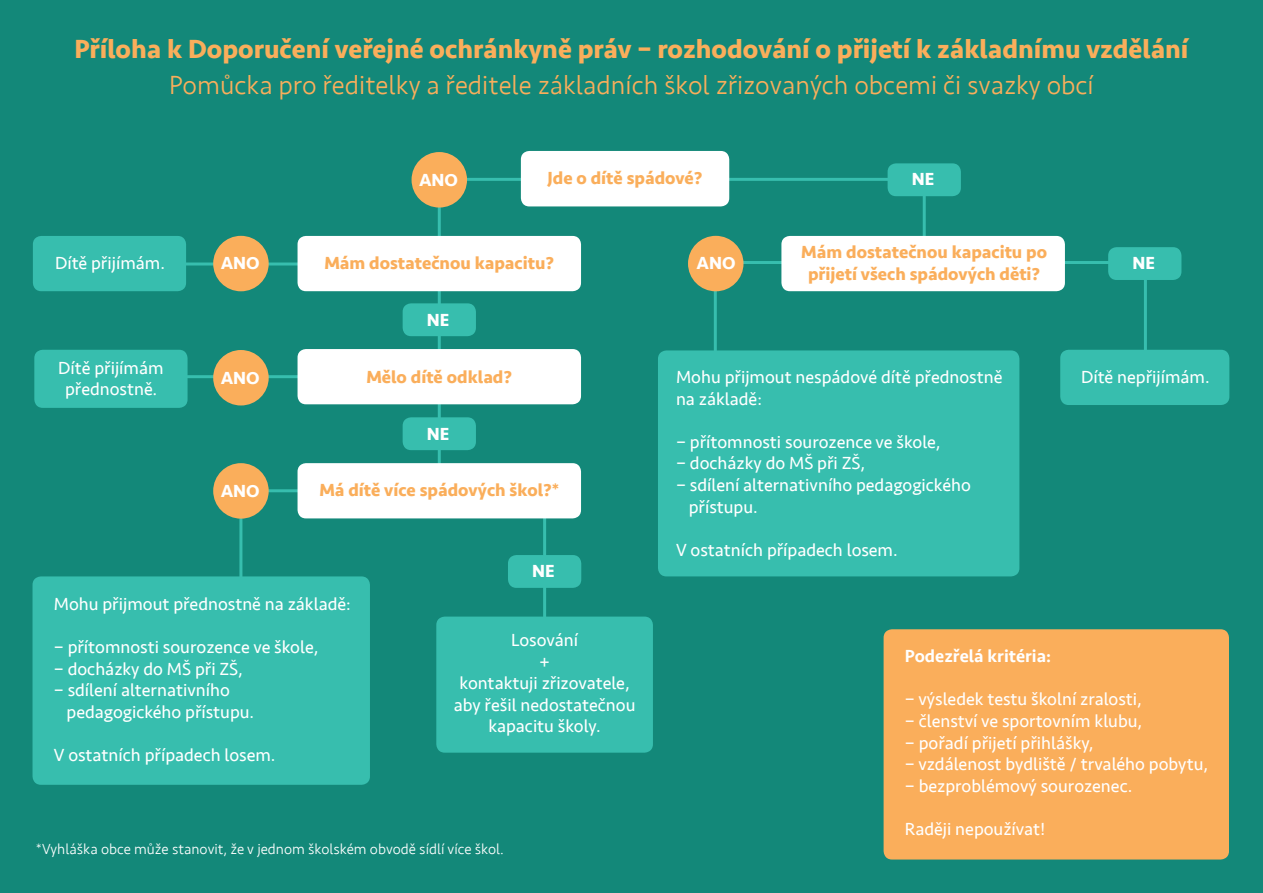
<style>
.page{position:relative;width:1263px;height:893px;background:#138879}
.page>*{position:absolute;margin:0;border:0;box-sizing:border-box;transform-origin:0 0}
.t1{font:700 27px "Seravek";color:#faae5b}
.t2{font:300 27px "Seravek";color:#faae5b}
.t3{font:18px/21.6px "Seravek";color:#fff}
.t4{font:700 18px/21.6px "Seravek";color:#faae5b;text-align:center}
.t5{font:700 18px "Seravek";color:#fff}
.t6{font:500 18px "Seravek";color:#fff}
.t7{font:300 15px "Seravek";color:#fff}
.s1{font-family:"Minion Pro"}
</style>
<div class="page">
<hr style="left:445px;top:178px;width:459px;height:3px;background:#37beae">
<hr style="left:158px;top:262px;width:231px;height:3px;background:#37beae">
<hr style="left:724px;top:261px;width:421px;height:3px;background:#37beae">
<hr style="left:126px;top:375px;width:230px;height:3px;background:#37beae">
<hr style="left:241px;top:489px;width:231px;height:3px;background:#37beae">
<hr style="left:543px;top:510px;width:3px;height:130px;background:#37beae">
<hr style="left:438px;top:181px;width:3px;height:313px;background:#37beae">
<hr style="left:239px;top:506px;width:3px;height:87px;background:#37beae">
<hr style="left:714px;top:276px;width:3px;height:87px;background:#37beae">
<hr style="left:923px;top:179px;width:3px;height:87px;background:#37beae">
<hr style="left:1144px;top:274px;width:3px;height:88px;background:#37beae">
<div style="left:521px;top:151px;width:208px;height:55px;background:#fff;border-radius:9px"></div>
<div style="left:298px;top:236px;width:283px;height:55px;background:#fff;border-radius:9px"></div>
<div style="left:781px;top:236px;width:284px;height:55px;background:#fff;border-radius:9px"></div>
<div style="left:298px;top:349px;width:283px;height:55px;background:#fff;border-radius:9px"></div>
<div style="left:298px;top:463px;width:283px;height:55px;background:#fff;border-radius:9px"></div>
<div style="left:33px;top:236px;width:153px;height:55px;background:#37beae;border-radius:9px"></div>
<div style="left:1060px;top:350px;width:169px;height:55px;background:#37beae;border-radius:9px"></div>
<div style="left:34px;top:350px;width:154px;height:58px;background:#37beae;border-radius:9px"></div>
<div style="left:33px;top:576px;width:337px;height:209px;background:#37beae;border-radius:9px"></div>
<div style="left:436px;top:617px;width:217px;height:136px;background:#37beae;border-radius:9px"></div>
<div style="left:658px;top:350px;width:361px;height:226px;background:#37beae;border-radius:9px"></div>
<div style="left:883px;top:629px;width:346px;height:230px;background:#faae5b;border-radius:9px"></div>
<div style="left:411px;top:152px;width:56px;height:56px;background:#faae5b;border-radius:50%"></div>
<div style="left:213px;top:236px;width:56px;height:55px;background:#faae5b;border-radius:50%"></div>
<div style="left:213px;top:350px;width:56px;height:55px;background:#faae5b;border-radius:50%"></div>
<div style="left:213px;top:463px;width:56px;height:56px;background:#faae5b;border-radius:50%"></div>
<div style="left:688px;top:236px;width:55px;height:55px;background:#faae5b;border-radius:50%"></div>
<div style="left:403px;top:417px;width:73px;height:33px;background:#37beae;border-radius:9px"></div>
<div style="left:403px;top:303px;width:73px;height:33px;background:#37beae;border-radius:9px"></div>
<div style="left:1108px;top:247px;width:73px;height:33px;background:#37beae;border-radius:9px"></div>
<div style="left:508px;top:555px;width:73px;height:33px;background:#37beae;border-radius:9px"></div>
<div style="left:887px;top:163px;width:74px;height:33px;background:#37beae;border-radius:9px"></div>
<p class="t1" style="left:74px;top:27px;width:1115px">Příloha k Doporučení veřejné ochránkyně práv – rozhodování o přijetí k základnímu vzdělání</p>
<p class="t2" style="left:169px;top:69px;width:926px">Pomůcka pro ředitelky a ředitele základních škol zřizovaných obcemi či svazky obcí</p>
<p class="t3" style="left:55px;top:252px;width:111px">Dítě přijímám.</p>
<p class="t3" style="left:58px;top:357px;width:107px">Dítě přijímám</p>
<p class="t3" style="left:65px;top:378px;width:93px">přednostně<span class="s1">.</span></p>
<p class="t5" style="left:221px;top:249px;width:41px">ANO</p>
<p class="t5" style="left:221px;top:363px;width:41px">ANO</p>
<p class="t5" style="left:221px;top:476px;width:41px">ANO</p>
<p class="t5" style="left:419px;top:165px;width:41px">ANO</p>
<p class="t4" style="left:547px;top:167px;width:157px">Jde o dítě spádové?</p>
<p class="t4" style="left:324px;top:252px;width:231px">Mám dostatečnou kapacitu?</p>
<p class="t5" style="left:427px;top:306px;width:24px">NE</p>
<p class="t5" style="left:696px;top:249px;width:41px">ANO</p>
<p class="t5" style="left:912px;top:165px;width:24px">NE</p>
<p class="t4" style="left:801px;top:241px;width:247px">Mám dostatečnou kapacitu po přijetí všech spádových děti?</p>
<p class="t4" style="left:366px;top:366px;width:147px">Mělo dítě odklad?</p>
<p class="t5" style="left:427px;top:420px;width:24px">NE</p>
<p class="t4" style="left:319px;top:479px;width:241px">Má dítě více spádových škol?*</p>
<p class="t5" style="left:532px;top:556px;width:24px">NE</p>
<p class="t3" style="left:676px;top:366px;width:328px">Mohu přijmout nespádové dítě přednostně na základě:</p>
<p class="t3" style="left:676px;top:431px;width:266px">− přítomnosti sourozence ve škole,</p>
<p class="t3" style="left:676px;top:453px;width:191px">− docházky do MŠ při ZŠ,</p>
<p class="t3" style="left:676px;top:474px;width:296px">− sdílení alternativního pedagogického</p>
<p class="t3" style="left:689px;top:496px;width:71px">přístupu.</p>
<p class="t3" style="left:676px;top:539px;width:223px">V ostatních případech losem.</p>
<p class="t5" style="left:1132px;top:249px;width:24px">NE</p>
<p class="t3" style="left:1081px;top:366px;width:130px">Dítě nepřijímám.</p>
<p class="t3" style="left:54px;top:593px;width:299px">Mohu přijmout přednostně na základě:</p>
<p class="t3" style="left:54px;top:636px;width:266px">− přítomnosti sourozence ve škole,</p>
<p class="t3" style="left:54px;top:658px;width:191px">− docházky do MŠ při ZŠ,</p>
<p class="t3" style="left:54px;top:679px;width:178px">− sdílení alternativního</p>
<p class="t3" style="left:67px;top:701px;width:189px">pedagogického přístupu.</p>
<p class="t3" style="left:54px;top:744px;width:223px">V ostatních případech losem.</p>
<p class="t3" style="left:511px;top:629px;width:69px">Losování</p>
<p class="t3" style="left:539px;top:651px;width:12px">+</p>
<p class="t3" style="left:459px;top:672px;width:172px">kontaktuji zřizovatele,</p>
<p class="t3" style="left:454px;top:694px;width:183px">aby řešil nedostatečnou</p>
<p class="t3" style="left:488px;top:715px;width:114px">kapacitu školy.</p>
<p class="t7" style="left:36px;top:840px;width:470px">*Vyhláška obce může stanovit, že v jednom školském obvodě sídlí více škol.</p>
<p class="t6" style="left:905px;top:645px;width:148px">Podezřelá kritéria:</p>
<p class="t3" style="left:905px;top:688px;width:238px">− výsledek testu školní zralosti,</p>
<p class="t3" style="left:905px;top:710px;width:239px">− členství ve sportovním klubu,</p>
<p class="t3" style="left:905px;top:732px;width:190px">− pořadí přijetí přihlášky,</p>
<p class="t3" style="left:905px;top:753px;width:305px">− vzdálenost bydliště / trvalého pobytu,</p>
<p class="t3" style="left:905px;top:775px;width:229px">− bezproblémový sourozenec.</p>
<p class="t3" style="left:905px;top:818px;width:142px">Raději nepoužívat!</p>
</div>
